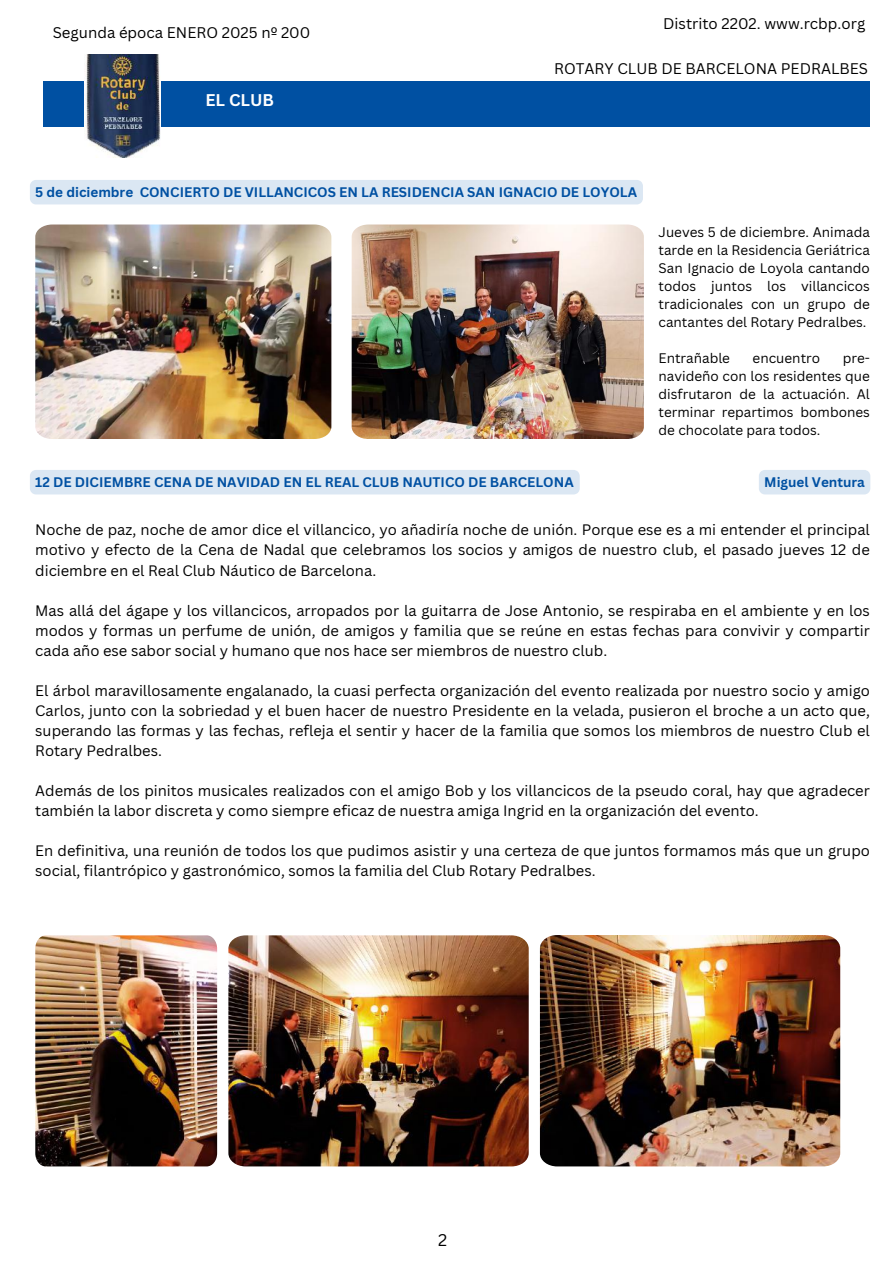
<style>
.page{position:relative;width:894px;height:1264px;background:#fff}
.page>*{position:absolute;margin:0;border:0;box-sizing:border-box;transform-origin:0 0}
.t1{font:700 16.5px "Canva Sans";color:#fff}
.t2{font:16.5px "Canva Sans";color:#000}
.t3{font:15px "Canva Sans";color:#000}
.t4{font:14.7px/20px "Canva Sans";color:#000;text-align:justify}
.t5{font:13.5px/18px "Canva Sans";color:#000;text-align:justify}
.t6{font:700 13.5px "Canva Sans";color:#0050a2}
</style>
<div class="page">
<div style="left:43px;top:81px;width:826px;height:45px;background:#0050a2"></div>
<img style="left:35px;top:224px;width:296px;height:215px">
<img style="left:35px;top:935px;width:182px;height:231px">
<img style="left:228px;top:935px;width:300px;height:231px">
<img style="left:84px;top:54px;width:77px;height:103px">
<img style="left:351px;top:224px;width:292px;height:215px">
<img style="left:539px;top:935px;width:301px;height:231px">
<div style="left:30px;top:470px;width:549px;height:24px;background:#dbe7f3"></div>
<div style="left:30px;top:180px;width:612px;height:24px;background:#dbe7f3"></div>
<div style="left:759px;top:470px;width:111px;height:24px;background:#dbe7f3"></div>
<p class="t3" style="left:53px;top:22px;width:259px">Segunda época ENERO 2025 nº 200</p>
<p class="t1" style="left:205px;top:89px;width:70px">EL CLUB</p>
<p class="t3" style="left:663px;top:13px;width:203px">Distrito 2202. www.rcbp.org</p>
<p class="t3" style="left:554px;top:58px;width:315px">ROTARY CLUB DE BARCELONA PEDRALBES</p>
<p class="t6" style="left:35px;top:183px;width:603px">5 de diciembre CONCIERTO DE VILLANCICOS EN LA RESIDENCIA SAN IGNACIO DE LOYOLA</p>
<p class="t6" style="left:35px;top:473px;width:540px">12 DE DICIEMBRE CENA DE NAVIDAD EN EL REAL CLUB NAUTICO DE BARCELONA</p>
<p class="t5" style="left:658px;top:222px;width:213px">Jueves 5 de diciembre. Animada tarde en la Residencia Geriátrica San Ignacio de Loyola cantando todos juntos los villancicos tradicionales con un grupo de cantantes del Rotary Pedralbes.</p>
<p class="t5" style="left:658px;top:348px;width:73px">Entrañable</p>
<p class="t5" style="left:752px;top:348px;width:69px">encuentro</p>
<p class="t5" style="left:658px;top:348px;width:213px;text-indent:184px">pre&shy;navideño con los residentes que disfrutaron de la actuación. Al terminar repartimos bombones de chocolate para todos.</p>
<p class="t6" style="left:764px;top:473px;width:102px">Miguel Ventura</p>
<p class="t4" style="left:35px;top:520px;width:835px">Noche de paz, noche de amor dice el villancico, yo añadiría noche de unión. Porque ese es a mi entender el principal motivo y efecto de la Cena de Nadal que celebramos los socios y amigos de nuestro club, el pasado jueves 12 de diciembre en el Real Club Náutico de Barcelona.</p>
<p class="t4" style="left:35px;top:600px;width:835px">Mas allá del ágape y los villancicos, arropados por la guitarra de Jose Antonio, se respiraba en el ambiente y en los modos y formas un perfume de unión, de amigos y familia que se reúne en estas fechas para convivir y compartir cada año ese sabor social y humano que nos hace ser miembros de nuestro club.</p>
<p class="t4" style="left:35px;top:680px;width:835px">El árbol maravillosamente engalanado, la cuasi perfecta organización del evento realizada por nuestro socio y amigo Carlos, junto con la sobriedad y el buen hacer de nuestro Presidente en la velada, pusieron el broche a un acto que, superando las formas y las fechas, refleja el sentir y hacer de la familia que somos los miembros de nuestro Club el Rotary Pedralbes.</p>
<p class="t4" style="left:35px;top:780px;width:835px">Además de los pinitos musicales realizados con el amigo Bob y los villancicos de la pseudo coral, hay que agradecer también la labor discreta y como siempre eficaz de nuestra amiga Ingrid en la organización del evento.</p>
<p class="t4" style="left:35px;top:840px;width:835px">En definitiva, una reunión de todos los que pudimos asistir y una certeza de que juntos formamos más que un grupo social, filantrópico y gastronómico, somos la familia del Club Rotary Pedralbes.</p>
<p class="t2" style="left:438px;top:1228px;width:11px">2</p>
</div>
